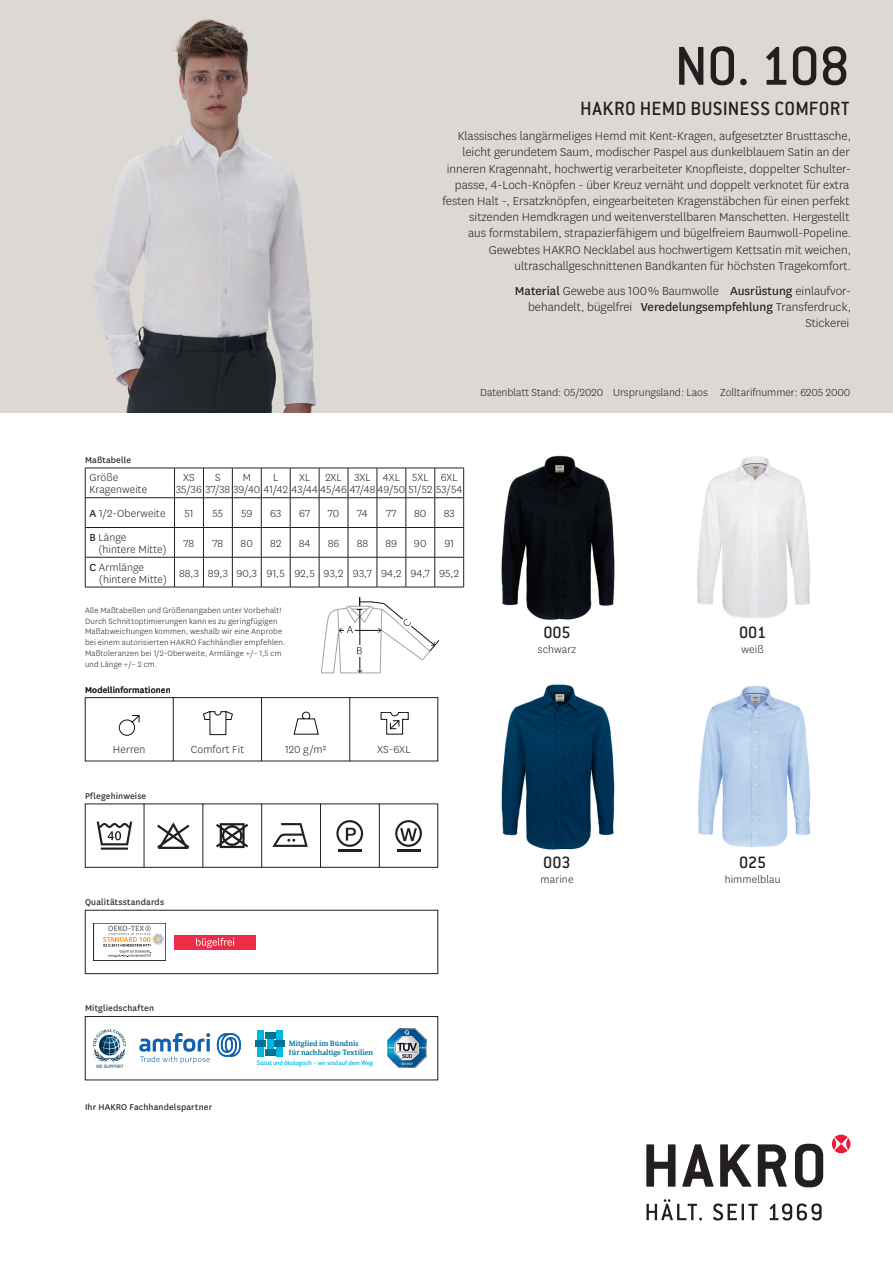
<style>
.page{position:relative;width:893px;height:1263px;background:#fff}
.page>*{position:absolute;margin:0;border:0;box-sizing:border-box;transform-origin:0 0}
.t1{font:500 60px "Conduit ITC Pro";color:#231f20}
.t2{font:500 21px "Conduit ITC Pro";letter-spacing:.015em;color:#231f20}
.t3{font:500 18px "Conduit ITC Pro";letter-spacing:-.005em;color:#231f20}
.t4{font:300 13.5px/16.2px "National";color:#231f20;text-align:right}
.t5{font:300 12px/12px "National";letter-spacing:.01em;color:#231f20}
.t6{font:9.75px "National";letter-spacing:.02em;color:#231f20}
.t7{font:300 9px/10.8px "National";letter-spacing:.02em;color:#231f20}
.t8{font:700 7.8px/8.7px "Bundes Serif";color:#00739a}
.t9{font:500 6.45px "Bundes Sans";letter-spacing:-.02em;color:#00b8de}
.s1{font-weight:400}
</style>
<div class="page">
<svg style="left:646px;top:1199px;width:56px;height:21px"></svg>
<svg style="left:713px;top:1203px;width:45px;height:17px"></svg>
<svg style="left:770px;top:1203px;width:52px;height:17px"></svg>
<svg style="left:646px;top:1144px;width:29px;height:43px"></svg>
<svg style="left:682px;top:1144px;width:31px;height:43px"></svg>
<svg style="left:720px;top:1144px;width:31px;height:43px"></svg>
<svg style="left:758px;top:1144px;width:29px;height:43px"></svg>
<svg style="left:795px;top:1144px;width:28px;height:43px"></svg>
<svg style="left:834px;top:1134px;width:14px;height:19px"></svg>
<svg style="left:846px;top:1138px;width:4px;height:12px"></svg>
<svg style="left:832px;top:1138px;width:4px;height:12px"></svg>
<svg style="left:217px;top:1033px;width:24px;height:24px"></svg>
<svg style="left:139px;top:1033px;width:71px;height:30px"></svg>
<div style="left:257px;top:1030px;width:7px;height:9px;background:#00b8de"></div>
<div style="left:276px;top:1030px;width:7px;height:9px;background:#00b8de"></div>
<div style="left:267px;top:1039px;width:7px;height:9px;background:#00b8de"></div>
<div style="left:256px;top:1040px;width:10px;height:7px;background:#00739a"></div>
<div style="left:275px;top:1040px;width:10px;height:7px;background:#00739a"></div>
<div style="left:265px;top:1032px;width:11px;height:6px;background:#00739a"></div>
<div style="left:265px;top:1049px;width:11px;height:7px;background:#00739a"></div>
<div style="left:257px;top:1048px;width:7px;height:9px;background:#00b8de"></div>
<div style="left:276px;top:1048px;width:7px;height:9px;background:#00b8de"></div>
<img style="left:94px;top:1029px;width:31px;height:38px">
<img style="left:388px;top:1029px;width:38px;height:38px">
<div style="left:85px;top:1016px;width:353px;height:64px;border:1px solid #231f20"></div>
<div style="left:85px;top:910px;width:353px;height:64px;border:1px solid #231f20"></div>
<div style="left:85px;top:697px;width:353px;height:64px;border:1px solid #231f20"></div>
<hr style="left:349px;top:697px;width:1px;height:64px;background:#231f20">
<hr style="left:261px;top:697px;width:1px;height:64px;background:#231f20">
<hr style="left:173px;top:697px;width:1px;height:64px;background:#231f20">
<svg style="left:294px;top:712px;width:25px;height:22px"></svg>
<svg style="left:381px;top:712px;width:28px;height:22px"></svg>
<svg style="left:119px;top:715px;width:21px;height:21px"></svg>
<svg style="left:203px;top:711px;width:30px;height:24px"></svg>
<svg style="left:97px;top:821px;width:35px;height:29px"></svg>
<svg style="left:157px;top:822px;width:32px;height:27px"></svg>
<svg style="left:216px;top:823px;width:32px;height:25px"></svg>
<svg style="left:272px;top:823px;width:36px;height:24px"></svg>
<svg style="left:336px;top:820px;width:27px;height:27px"></svg>
<hr style="left:338px;top:849px;width:24px;height:2px;background:#231f20">
<svg style="left:395px;top:820px;width:27px;height:27px"></svg>
<hr style="left:397px;top:849px;width:23px;height:2px;background:#231f20">
<hr style="left:144px;top:804px;width:1px;height:63px;background:#231f20">
<hr style="left:203px;top:804px;width:1px;height:63px;background:#231f20">
<hr style="left:261px;top:804px;width:1px;height:63px;background:#231f20">
<hr style="left:320px;top:804px;width:1px;height:63px;background:#231f20">
<hr style="left:379px;top:804px;width:1px;height:63px;background:#231f20">
<svg style="left:321px;top:597px;width:118px;height:76px"></svg>
<img style="left:697px;top:456px;width:114px;height:162px">
<img style="left:501px;top:455px;width:114px;height:165px">
<img style="left:501px;top:684px;width:114px;height:166px">
<img style="left:698px;top:686px;width:113px;height:162px">
<img style="left:0;top:0;width:893px;height:412px">
<svg style="left:103px;top:925px;width:61px;height:32px"></svg>
<hr style="left:85px;top:468px;width:90px;height:1px;background:#231f20">
<hr style="left:85px;top:497px;width:90px;height:1px;background:#231f20">
<hr style="left:85px;top:527px;width:90px;height:1px;background:#231f20">
<svg style="left:85px;top:468px;width:1px;height:89px"></svg>
<hr style="left:85px;top:557px;width:90px;height:1px;background:#231f20">
<hr style="left:85px;top:557px;width:1px;height:30px;background:#231f20">
<hr style="left:203px;top:557px;width:1px;height:30px;background:#231f20">
<hr style="left:232px;top:557px;width:1px;height:30px;background:#231f20">
<hr style="left:261px;top:557px;width:1px;height:30px;background:#231f20">
<hr style="left:290px;top:557px;width:1px;height:30px;background:#231f20">
<hr style="left:319px;top:557px;width:1px;height:30px;background:#231f20">
<hr style="left:348px;top:557px;width:1px;height:30px;background:#231f20">
<hr style="left:377px;top:557px;width:1px;height:30px;background:#231f20">
<hr style="left:406px;top:557px;width:1px;height:30px;background:#231f20">
<hr style="left:434px;top:557px;width:1px;height:30px;background:#231f20">
<hr style="left:463px;top:557px;width:1px;height:30px;background:#231f20">
<hr style="left:85px;top:587px;width:90px;height:1px;background:#231f20">
<svg style="left:175px;top:587px;width:289px;height:1px"></svg>
<svg style="left:174px;top:468px;width:290px;height:90px"></svg>
<hr style="left:174px;top:557px;width:1px;height:30px;background:#231f20">
<div style="left:174px;top:935px;width:82px;height:15px;background:#ed2c47"></div>
<svg style="left:196px;top:938px;width:38px;height:10px"></svg>
<h1 class="t1" style="left:675px;top:32px;width:177px">NO. 108</h1>
<h2 class="t2" style="left:580px;top:97px;width:271px">HAKRO HEMD BUSINESS COMFORT</h2>
<p class="t4" style="left:442px;top:128px;width:410px">Klassisches langärmeliges Hemd mit Kent-Kragen, aufgesetzter Brusttasche, leicht gerundetem Saum, modischer Paspel aus dunkelblauem Satin an der inneren Kragennaht, hochwertig verarbeiteter Knopfleiste, doppelter Schulter&shy;passe, 4-Loch-Knöpfen - über Kreuz vernäht und doppelt verknotet für extra festen Halt -, Ersatzknöpfen, eingearbeiteten Kragenstäbchen für einen perfekt sitzenden Hemdkragen und weitenverstellbaren Manschetten. Hergestellt<br>aus formstabilem, strapazierfähigem und bügelfreiem Baumwoll-Popeline.<br>Gewebtes HAKRO Necklabel aus hochwertigem Kettsatin mit weichen, ultraschallgeschnittenen Bandkanten für höchsten Tragekomfort.</p>
<p class="t4" style="left:515px;top:282px;width:338px"><span class="s1">Material</span> Gewebe aus 100 % Baumwolle <span class="s1">Ausrüstung</span> einlaufvor&shy;behandelt, bügelfrei <span class="s1">Veredelungsempfehlung</span> Transferdruck,<br>Stickerei</p>
<p class="t5" style="left:480px;top:386px;width:372px">Datenblatt Stand: 05/2020 Ursprungsland: Laos Zolltarifnummer: 6205 2000</p>
<p class="t6" style="left:85px;top:453px;width:48px">Maßtabelle</p>
<p class="t5" style="left:89px;top:471px;width:59px">Größe<br>Kragenweite</p>
<p class="t5" style="left:176px;top:471px;width:288px;text-indent:7px">XS<br>35/36 37/38 39/40 41/42 43/44 45/46 47/48 49/50 51/52 53/54</p>
<p class="t5" style="left:215px;top:471px;width:7px">S</p>
<p class="t5" style="left:243px;top:471px;width:10px">M</p>
<p class="t5" style="left:273px;top:471px;width:7px">L</p>
<p class="t5" style="left:299px;top:471px;width:13px">XL</p>
<p class="t5" style="left:325px;top:471px;width:18px">2XL</p>
<p class="t5" style="left:354px;top:471px;width:18px">3XL</p>
<p class="t5" style="left:383px;top:471px;width:18px">4XL</p>
<p class="t5" style="left:412px;top:471px;width:18px">5XL</p>
<p class="t5" style="left:441px;top:471px;width:18px">6XL</p>
<p class="t5" style="left:89px;top:507px;width:78px"><span class="s1">A</span> 1/2-Oberweite</p>
<p class="t5" style="left:184px;top:507px;width:11px">51</p>
<p class="t5" style="left:213px;top:507px;width:12px">55</p>
<p class="t5" style="left:241px;top:507px;width:13px">59</p>
<p class="t5" style="left:270px;top:507px;width:13px">63</p>
<p class="t5" style="left:299px;top:507px;width:13px">67</p>
<p class="t5" style="left:328px;top:507px;width:13px">70</p>
<p class="t5" style="left:357px;top:507px;width:12px">74</p>
<p class="t5" style="left:386px;top:507px;width:12px">77</p>
<p class="t5" style="left:414px;top:507px;width:14px">80</p>
<p class="t5" style="left:444px;top:507px;width:12px">83</p>
<p class="t5" style="left:99px;top:531px;width:70px;text-indent:-9px"><span class="s1">B</span> Länge (hintere Mitte)</p>
<p class="t5" style="left:184px;top:537px;width:12px">78</p>
<p class="t5" style="left:212px;top:537px;width:12px">78</p>
<p class="t5" style="left:241px;top:537px;width:14px">80</p>
<p class="t5" style="left:270px;top:537px;width:13px">82</p>
<p class="t5" style="left:299px;top:537px;width:13px">84</p>
<p class="t5" style="left:328px;top:537px;width:13px">86</p>
<p class="t5" style="left:357px;top:537px;width:13px">88</p>
<p class="t5" style="left:385px;top:537px;width:13px">89</p>
<p class="t5" style="left:414px;top:537px;width:14px">90</p>
<p class="t5" style="left:444px;top:537px;width:11px">91</p>
<p class="t5" style="left:99px;top:561px;width:70px;text-indent:-9px"><span class="s1">C</span> Armlänge (hintere Mitte)</p>
<p class="t5" style="left:179px;top:567px;width:282px">88,3 89,3 90,3 91,5 92,5 93,2 93,7 94,2 94,7 95,2</p>
<p class="t7" style="left:85px;top:604px;width:202px">Alle Maßtabellen und Größenangaben unter Vorbehalt!<br>Durch Schnittoptimierungen kann es zu geringfügigen Maßabweichungen kommen, weshalb wir eine Anprobe bei einem autorisierten HAKRO Fachhändler empfehlen.<br>Maßtoleranzen bei 1/2-Oberweite, Armlänge +/– 1,5 cm und Länge +/– 2 cm.</p>
<p class="t6" style="left:85px;top:683px;width:87px">Modellinformationen</p>
<p class="t5" style="left:113px;top:743px;width:34px">Herren</p>
<p class="t5" style="left:191px;top:743px;width:55px">Comfort Fit</p>
<p class="t6" style="left:85px;top:789px;width:63px">Pflegehinweise</p>
<p class="t6" style="left:85px;top:896px;width:81px">Qualitätsstandards</p>
<p class="t5" style="left:285px;top:743px;width:43px">120 g/m²</p>
<p class="t5" style="left:377px;top:743px;width:35px">XS-6XL</p>
<h3 class="t3" style="left:543px;top:622px;width:29px">005</h3>
<p class="t5" style="left:538px;top:643px;width:40px">schwarz</p>
<h3 class="t3" style="left:543px;top:852px;width:29px">003</h3>
<p class="t5" style="left:541px;top:873px;width:34px">marine</p>
<h3 class="t3" style="left:739px;top:622px;width:29px">001</h3>
<p class="t5" style="left:742px;top:643px;width:24px">weiß</p>
<h3 class="t3" style="left:739px;top:852px;width:29px">025</h3>
<p class="t5" style="left:725px;top:873px;width:57px">himmelblau</p>
<p class="t6" style="left:85px;top:1002px;width:70px">Mitgliedschaften</p>
<p class="t6" style="left:85px;top:1101px;width:129px">Ihr HAKRO Fachhandelspartner</p>
<p class="t8" style="left:289px;top:1039px;width:86px">Mitglied im Bündnis<br>für nachhaltige Textilien</p>
<p class="t9" style="left:257px;top:1059px;width:118px">Sozial und ökologisch – wir sind auf dem Weg</p>
</div>
